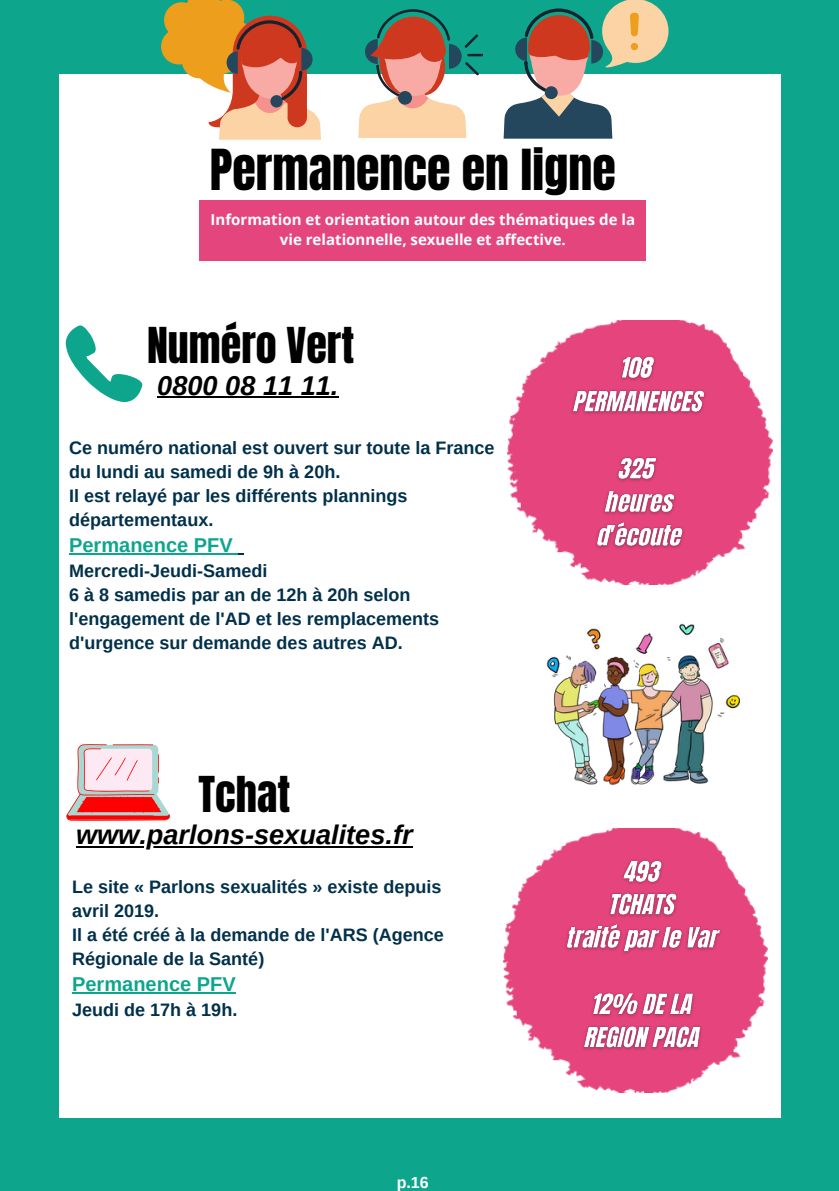
<style>
.page{position:relative;width:839px;height:1191px;background:#fff}
.page>*{position:absolute;margin:0;border:0;box-sizing:border-box;transform-origin:0 0}
.t1{font:48px "Anton";color:#000}
.t2{font:42px "Anton";color:#000}
.t3{font:italic 700 27.2px "Arimo";color:#000}
.t4{font:700 20px "Arimo";color:#0da68c}
.t5{font:700 18px/24px "Arimo";color:#00304b}
.t6{font:700 16px "Arimo";color:#fff}
.t7{font:700 15px/20px "Open Sans";color:#fff;text-align:center}
</style>
<div class="page">
<div style="left:0;top:0;width:838px;height:1191px;background:#0da68c"></div>
<div style="left:59px;top:74px;width:721px;height:1044px;background:#fff"></div>
<div style="left:200px;top:201px;width:446px;height:60px;background:#e4457d"></div>
<svg style="left:66px;top:325px;width:76px;height:77px"></svg>
<svg style="left:358px;top:9px;width:124px;height:129px"></svg>
<svg style="left:503px;top:0;width:165px;height:139px"></svg>
<div style="left:630px;top:43px;width:8px;height:7px;background:#ee9e1d;border-radius:50%"></div>
<svg style="left:161px;top:0;width:160px;height:139px"></svg>
<div style="left:270px;top:95px;width:13px;height:13px;background:#24475e;border-radius:50%"></div>
<img style="left:546px;top:623px;width:194px;height:163px">
<hr style="left:69px;top:553px;width:164px;height:2px;background:#0da68c">
<svg style="left:233px;top:553px;width:11px;height:2px"></svg>
<hr style="left:72px;top:992px;width:164px;height:2px;background:#0da68c">
<img style="left:507px;top:320px;width:265px;height:265px">
<img style="left:503px;top:829px;width:264px;height:232px">
<svg style="left:66px;top:744px;width:104px;height:77px"></svg>
<hr style="left:157px;top:396px;width:181px;height:2px;background:#000">
<img style="left:565px;top:345px;width:151px;height:216px">
<img style="left:558px;top:848px;width:169px;height:245px">
<hr style="left:76px;top:846px;width:336px;height:1px;background:#000">
<h1 class="t1" style="left:210px;top:135px;width:407px">Permanence en ligne</h1>
<p class="t7" style="left:210px;top:209px;width:426px">Information et orientation autour des thématiques de la vie relationnelle, sexuelle et affective.</p>
<h2 class="t2" style="left:147px;top:315px;width:209px">Numéro Vert</h2>
<h3 class="t3" style="left:157px;top:370px;width:183px">0800 08 11 11.</h3>
<p class="t5" style="left:69px;top:436px;width:427px">Ce numéro national est ouvert sur toute la France du lundi au samedi de 9h à 20h.<br>Il est relayé par les différents plannings départementaux.</p>
<p class="t4" style="left:69px;top:534px;width:165px">Permanence PFV</p>
<p class="t5" style="left:69px;top:559px;width:371px">Mercredi-Jeudi-Samedi<br>6 à 8 samedis par an de 12h à 20h selon l'engagement de l'AD et les remplacements d'urgence sur demande des autres AD.</p>
<h2 class="t2" style="left:198px;top:765px;width:93px">Tchat</h2>
<h3 class="t3" style="left:76px;top:820px;width:338px">www.parlons-sexualites.fr</h3>
<p class="t5" style="left:72px;top:875px;width:373px">Le site « Parlons sexualités » existe depuis avril 2019.<br>Il a été créé à la demande de l'ARS (Agence<br>Régionale de la Santé)</p>
<p class="t4" style="left:72px;top:973px;width:165px">Permanence PFV</p>
<p class="t5" style="left:72px;top:998px;width:167px">Jeudi de 17h à 19h.</p>
<p class="t6" style="left:397px;top:1173px;width:34px">p.16</p>
</div>
